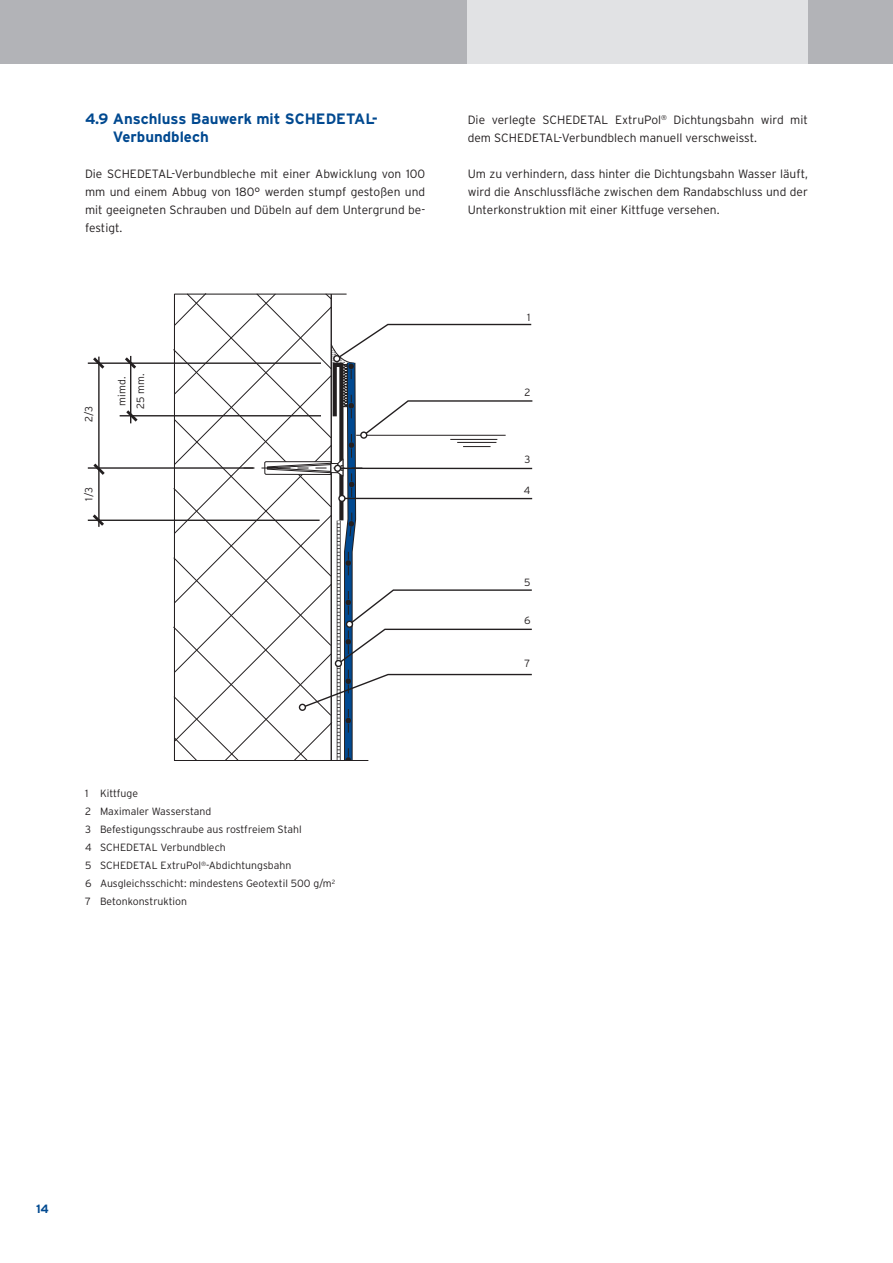
<style>
.page{position:relative;width:893px;height:1263px;background:#fff}
.page>*{position:absolute;margin:0;border:0;box-sizing:border-box;transform-origin:0 0}
._01_Lauftext{font:700 15px/18px "Interstate";color:#014990}
._01_Lauftext-2{font:300 12px/18px "Interstate";color:#231f20;text-align:justify}
.t1{font:700 12px "Interstate";color:#014990}
._04_Kastebtext{font:300 10.5px "Interstate";color:#231f20}
._02_Head{font:300 10.5px "Interstate";color:#231f20}
</style>
<div class="page">
<div style="left:0;top:0;width:893px;height:64px;background:#b2b3b7"></div>
<div style="left:468px;top:0;width:340px;height:64px;background:#e1e2e4"></div>
<hr style="left:88px;top:362px;width:233px;height:2px;background:#231f20">
<hr style="left:120px;top:415px;width:201px;height:1px;background:#231f20">
<hr style="left:88px;top:467px;width:166px;height:2px;background:#231f20">
<hr style="left:88px;top:520px;width:232px;height:1px;background:#231f20">
<hr style="left:130px;top:356px;width:1px;height:67px;background:#231f20">
<hr style="left:98px;top:357px;width:2px;height:170px;background:#231f20">
<svg style="left:90px;top:356px;width:17px;height:16px"></svg>
<svg style="left:122px;top:355px;width:17px;height:17px"></svg>
<svg style="left:123px;top:407px;width:18px;height:17px"></svg>
<svg style="left:90px;top:461px;width:18px;height:17px"></svg>
<svg style="left:90px;top:511px;width:17px;height:16px"></svg>
<svg style="left:173px;top:293px;width:360px;height:467px"></svg>
<div style="left:338px;top:495px;width:8px;height:7px;border:1px solid #231f20;border-radius:50%"></div>
<p class="_01_Lauftext" style="left:113px;top:110px;width:267px;text-indent:-28px">4.9 Anschluss Bauwerk mit SCHEDETAL-<br>Verbundblech</p>
<p class="_01_Lauftext-2" style="left:85px;top:165px;width:342px">Die SCHEDETAL-Verbundbleche mit einer Abwicklung von 100 mm und einem Abbug von 180° werden stumpf gestoßen und mit geeigneten Schrauben und Dübeln auf dem Untergrund be&shy;festigt.</p>
<p class="_02_Head" style="left:83px;top:422px;width:17px;rotate:-90deg">2/3</p>
<p class="_02_Head" style="left:116px;top:406px;width:30px;rotate:-90deg">mimd.</p>
<p class="_02_Head" style="left:135px;top:409px;width:37px;rotate:-90deg">25 mm.</p>
<p class="_02_Head" style="left:83px;top:501px;width:15px;rotate:-90deg">1/3</p>
<p class="_01_Lauftext-2" style="left:468px;top:111px;width:342px">Die verlegte SCHEDETAL ExtruPol<sup>®</sup> Dichtungsbahn wird mit dem SCHEDETAL-Verbundblech manuell verschweisst.</p>
<p class="_01_Lauftext-2" style="left:468px;top:165px;width:342px">Um zu verhindern, dass hinter die Dichtungsbahn Wasser läuft, wird die Anschlussfläche zwischen dem Randabschluss und der Unterkonstruktion mit einer Kittfuge versehen.</p>
<p class="_02_Head" style="left:527px;top:311px;width:5px">1</p>
<p class="_02_Head" style="left:524px;top:387px;width:7px">2</p>
<p class="_02_Head" style="left:525px;top:454px;width:7px">3</p>
<p class="_02_Head" style="left:524px;top:485px;width:8px">4</p>
<p class="_02_Head" style="left:524px;top:577px;width:8px">5</p>
<p class="_02_Head" style="left:524px;top:614px;width:8px">6</p>
<p class="_02_Head" style="left:525px;top:657px;width:7px">7</p>
<p class="_04_Kastebtext" style="left:85px;top:787px;width:55px">1 Kittfuge</p>
<p class="_04_Kastebtext" style="left:85px;top:805px;width:128px">2 Maximaler Wasserstand</p>
<p class="_04_Kastebtext" style="left:85px;top:823px;width:218px">3 Befestigungsschraube aus rostfreiem Stahl</p>
<p class="_04_Kastebtext" style="left:85px;top:841px;width:142px">4 SCHEDETAL Verbundblech</p>
<p class="_04_Kastebtext" style="left:85px;top:859px;width:208px">5 SCHEDETAL ExtruPol<sup>®</sup>-Abdichtungsbahn</p>
<p class="_04_Kastebtext" style="left:85px;top:877px;width:252px">6 Ausgleichsschicht: mindestens Geotextil 500 g/m<sup>2</sup></p>
<p class="_04_Kastebtext" style="left:85px;top:895px;width:104px">7 Betonkonstruktion</p>
<p class="t1" style="left:36px;top:1202px;width:14px">14</p>
</div>
